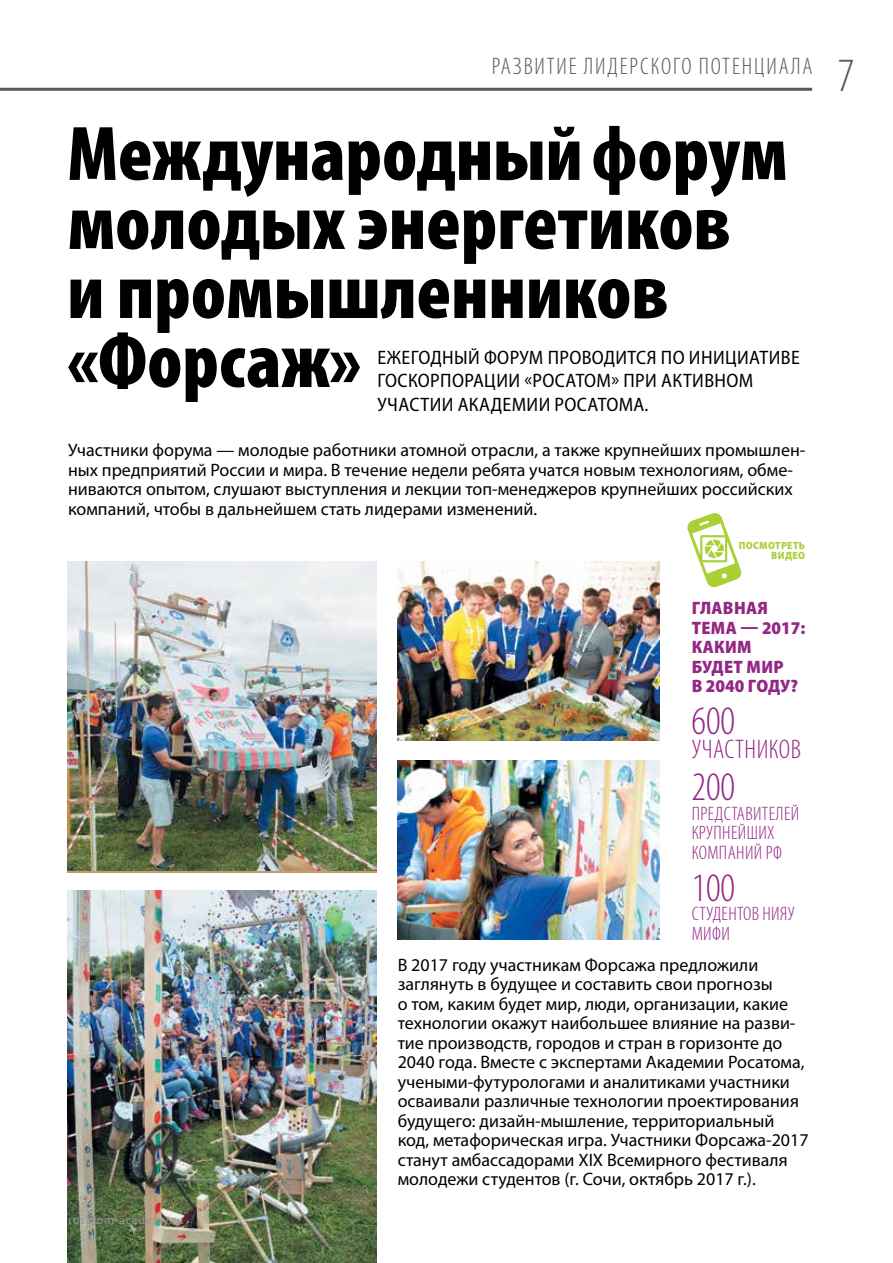
<style>
.page{position:relative;width:893px;height:1263px;background:#fff}
.page>*{position:absolute;margin:0;border:0;box-sizing:border-box;transform-origin:0 0}
.t1{font:900 condensed 78px/69px "Myriad Pro";color:#000}
.t2{font:300 condensed 48px "Myriad Pro";color:#58595b}
.t3{font:300 condensed 40.5px "Myriad Pro";color:#932784}
.t4{font:300 condensed 27px "Myriad Pro";letter-spacing:.02em;color:#932784}
.t5{font:300 condensed 24px "Myriad Pro";letter-spacing:.08em;color:#58595b}
.t6{font:semi-condensed 19.5px/23.4px "Myriad Pro";letter-spacing:.02em;color:#000}
.t7{font:300 condensed 19.5px/19.5px "Myriad Pro";letter-spacing:.02em;color:#932784}
.t8{font:18px/19.5px "Myriad Pro";color:#000}
.t9{font:900 semi-condensed 18px/19.5px "Myriad Pro";letter-spacing:.02em;color:#932784}
.t10{font:12px "Myriad Pro";letter-spacing:.06em;color:#939598}
.t11{font:900 semi-condensed 10.5px/9.8px "Myriad Pro";letter-spacing:.03em;color:#abd037;text-align:right}
</style>
<div class="page">
<img style="left:398px;top:761px;width:261px;height:179px">
<img style="left:67px;top:890px;width:310px;height:373px">
<img style="left:67px;top:561px;width:310px;height:310px">
<img style="left:398px;top:561px;width:261px;height:179px">
<svg style="left:687px;top:513px;width:55px;height:75px"></svg>
<hr style="left:0;top:88px;width:812px;height:3px;background:#58595b">
<h3 class="t5" style="left:492px;top:52px;width:322px">развитие лидерского потенциала</h3>
<h1 class="t1" style="left:67px;top:117px;width:722px">Международный форум молодых энергетиков<br>и промышленников «Форсаж»</h1>
<p class="t6" style="left:378px;top:345px;width:424px">Ежегодный форум проводится по инициативе<br>Госкорпорации «Росатом» при активном участии Академии Росатома.</p>
<p class="t8" style="left:68px;top:440px;width:739px">Участники форума — молодые работники атомной отрасли, а также крупнейших промышлен&shy;ных предприятий России и мира. В течение недели ребята учатся новым технологиям, обме&shy;ниваются опытом, слушают выступления и лекции топ-менеджеров крупнейших российских компаний, чтобы в дальнейшем стать лидерами изменений.</p>
<p class="t11" style="left:739px;top:540px;width:68px">посмотреть видео</p>
<p class="t9" style="left:692px;top:598px;width:115px">Главная тема — 2017: каким будет мир<br>в 2040 году?</p>
<h3 class="t3" style="left:691px;top:697px;width:45px">600</h3>
<h3 class="t4" style="left:692px;top:733px;width:111px">участников</h3>
<h3 class="t3" style="left:691px;top:763px;width:45px">200</h3>
<p class="t7" style="left:692px;top:803px;width:109px">представителей крупнейших компаний РФ</p>
<h3 class="t3" style="left:691px;top:863px;width:45px">100</h3>
<p class="t7" style="left:692px;top:904px;width:80px">студентов НИЯУ<br>МИФИ</p>
<p class="t10" style="left:68px;top:1213px;width:117px">rosatom-academy.ru</p>
<p class="t8" style="left:398px;top:954px;width:412px">В 2017 году участникам Форсажа предложили заглянуть в будущее и составить свои прогнозы<br>о том, каким будет мир, люди, организации, какие технологии окажут наибольшее влияние на разви&shy;тие производств, городов и стран в горизонте до 2040 года. Вместе с экспертами Академии Росатома, учеными-футурологами и аналитиками участники осваивали различные технологии проектирования будущего: дизайн-мышление, территориальный код, метафорическая игра. Участники Форсажа-2017 станут амбассадорами XIX Всемирного фестиваля молодежи студентов (г. Сочи, октябрь 2017 г.).</p>
<h2 class="t2" style="left:837px;top:47px;width:19px">7</h2>
</div>
